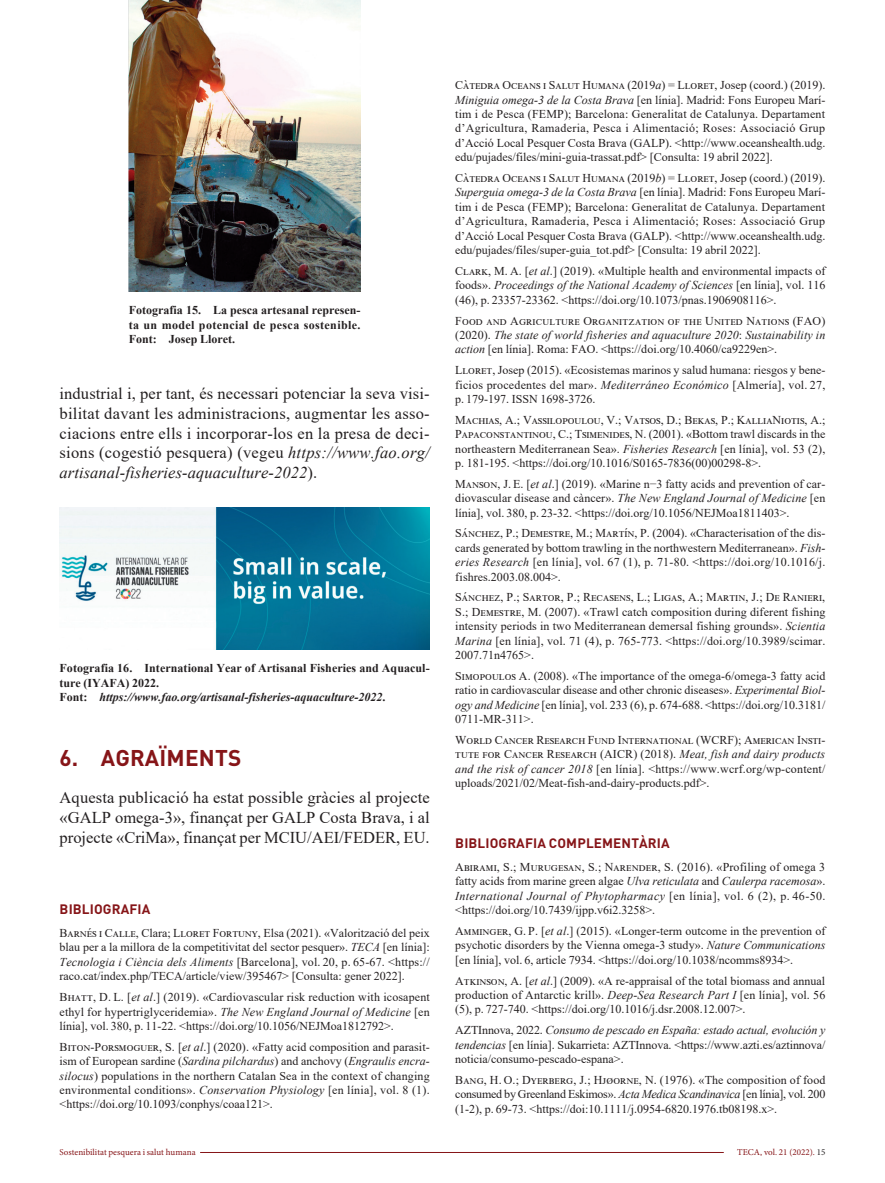
<style>
.page{position:relative;width:885px;height:1183px;background:#fff}
.page>*{position:absolute;margin:0;border:0;box-sizing:border-box;transform-origin:0 0}
.L1{font:700 22.5px "DIN Pro";letter-spacing:.01em;color:#861518}
.Z{font:16.5px/19.8px "Times New Roman";letter-spacing:.01em;color:#231f20;text-align:justify}
.L-biblio{font:700 13.5px "DIN Pro";letter-spacing:.01em;color:#861518}
.Z-biblio{font:12px/14.4px "Times New Roman";color:#231f20;text-align:justify}
.Peus{font:700 12px/14.4px "Times New Roman";letter-spacing:.005em;color:#231f20}
.Peus-2{font:italic 700 12px "Times New Roman";color:#231f20}
.t1{font:9px "Minion Pro";color:#861518}
.s1{font-style:italic}
.s2{font-style:normal}
.s3{color:#231f20}
</style>
<div class="page">
<img style="left:60px;top:507px;width:369px;height:142px">
<img style="left:129px;top:0;width:231px;height:291px">
<hr style="left:200px;top:1151px;width:523px;height:1px;background:#861518">
<p class="Peus" style="left:129px;top:302px;width:233px;text-align:justify">Fotografia 15. La pesca artesanal represen&shy;ta un model potencial de pesca sostenible.<br>Font: Josep Lloret.</p>
<p class="Z" style="left:60px;top:383px;width:372px">industrial i, per tant, és necessari potenciar la seva visi&shy;bilitat davant les administracions, augmentar les asso&shy;ciacions entre ells i incorporar-los en la presa de deci&shy;sions (cogestió pesquera) (vegeu <span class="s1">https://www.fao.org/ artisanal-fisheries-aquaculture-2022</span>).</p>
<p class="Peus" style="left:60px;top:660px;width:371px">Fotografia 16. International Year of Artisanal Fisheries and Aquacul&shy;ture (IYAFA) 2022.</p>
<p class="Peus-2" style="left:60px;top:688px;width:327px"><span class="s2">Font:</span> https://www.fao.org/artisanal-fisheries-aquaculture-2022<span class="s2">.</span></p>
<p class="L1" style="left:60px;top:742px;width:183px">6. AGRAÏMENTS</p>
<p class="Z" style="left:60px;top:786px;width:372px">Aquesta publicació ha estat possible gràcies al projecte «GALP omega-3», finançat per GALP Costa Brava, i al projecte «CriMa», finançat per MCIU/AEI/FEDER, EU.</p>
<p class="L-biblio" style="left:60px;top:899px;width:92px">BIBLIOGRAFIA</p>
<p class="Z-biblio" style="left:60px;top:925px;width:371px">Barnés i Calle, Clara; Lloret Fortuny, Elsa (2021). «Valorització del peix blau per a la millora de la competitivitat del sector pesquer». <span class="s1">TECA</span> [en línia]:<br><span class="s1">Tecnologia i Ciència dels Aliments</span> [Barcelona], vol. 20, p. 65-67. &lt;https:// raco.cat/index.php/TECA/article/view/395467&gt; [Consulta: gener 2022].</p>
<p class="Z-biblio" style="left:60px;top:989px;width:372px">Bhatt, D. L. [<span class="s1">et al</span>.] (2019). «Cardiovascular risk reduction with icosapent ethyl for hypertriglyceridemia». <span class="s1">The New England Journal of Medicine</span> [en línia], vol. 380, p. 11-22. &lt;https://doi.org/10.1056/NEJMoa1812792&gt;.</p>
<p class="Z-biblio" style="left:60px;top:1038px;width:371px">Biton-Porsmoguer, S. [<span class="s1">et al</span>.] (2020). «Fatty acid composition and parasit&shy;ism of European sardine (<span class="s1">Sardina pilchardus</span>) and anchovy (<span class="s1">Engraulis encra&shy;silocus</span>) populations in the northern Catalan Sea in the context of changing environmental conditions». <span class="s1">Conservation Physiology</span> [en línia], vol. 8 (1). &lt;https://doi.org/10.1093/conphys/coaa121&gt;.</p>
<p class="Z-biblio" style="left:455px;top:78px;width:371px">Càtedra Oceans i Salut Humana (2019<span class="s1">a</span>) = Lloret, Josep (coord.) (2019).<br><span class="s1">Miniguia omega-3 de la Costa Brava</span> [en línia]. Madrid: Fons Europeu Marí&shy;tim i de Pesca (FEMP); Barcelona: Generalitat de Catalunya. Departament d’Agricultura, Ramaderia, Pesca i Alimentació; Roses: Associació Grup d’Acció Local Pesquer Costa Brava (GALP). &lt;http://www.oceanshealth.udg. edu/pujades/files/mini-guia-trassat.pdf&gt; [Consulta: 19 abril 2022].</p>
<p class="Z-biblio" style="left:455px;top:170px;width:371px">Càtedra Oceans i Salut Humana (2019<span class="s1">b</span>) = Lloret, Josep (coord.) (2019).<br><span class="s1">Superguia omega-3 de la Costa Brava</span> [en línia]. Madrid: Fons Europeu Marí&shy;tim i de Pesca (FEMP); Barcelona: Generalitat de Catalunya. Departament d’Agricultura, Ramaderia, Pesca i Alimentació; Roses: Associació Grup d’Acció Local Pesquer Costa Brava (GALP). &lt;http://www.oceanshealth.udg. edu/pujades/files/super-guia_tot.pdf&gt; [Consulta: 19 abril 2022].</p>
<p class="Z-biblio" style="left:455px;top:263px;width:372px">Clark, M. A. [<span class="s1">et al</span>.] (2019). «Multiple health and environmental impacts of foods». <span class="s1">Proceedings of the National Academy of Sciences</span> [en línia], vol. 116 (46), p. 23357-23362. &lt;https://doi.org/10.1073/pnas.1906908116&gt;.</p>
<p class="Z-biblio" style="left:455px;top:313px;width:371px">Food and Agriculture Organitzation of the United Nations (FAO) (2020). <span class="s1">The state of world fisheries and aquaculture 2020</span>: <span class="s1">Sustainability in action</span> [en línia]. Roma: FAO. &lt;https://doi.org/10.4060/ca9229en&gt;.</p>
<p class="Z-biblio" style="left:455px;top:362px;width:371px">Lloret, Josep (2015). «Ecosistemas marinos y salud humana: riesgos y bene&shy;ficios procedentes del mar». <span class="s1">Mediterráneo Económico</span> [Almería], vol. 27, p. 179-197. ISSN 1698-3726.</p>
<p class="Z-biblio" style="left:455px;top:412px;width:371px">Machias, A.; Vassilopoulou, V.; Vatsos, D.; Bekas, P.; KalliaNiotis, A.; Papaconstantinou, C.; Tsimenides, N. (2001). «Bottom trawl discards in the northeastern Mediterranean Sea». <span class="s1">Fisheries Research</span> [en línia], vol. 53 (2), p. 181-195. &lt;https://doi.org/10.1016/S0165-7836(00)00298-8&gt;.</p>
<p class="Z-biblio" style="left:455px;top:476px;width:371px">Manson, J. E. [<span class="s1">et al</span>.] (2019). «Marine n−3 fatty acids and prevention of car&shy;diovascular disease and càncer». <span class="s1">The New England Journal of Medicine</span> [en línia], vol. 380, p. 23-32. &lt;https://doi.org/10.1056/NEJMoa1811403&gt;.</p>
<p class="Z-biblio" style="left:455px;top:525px;width:371px">Sánchez, P.; Demestre, M.; Martín, P. (2004). «Characterisation of the dis&shy;cards generated by bottom trawling in the northwestern Mediterranean». <span class="s1">Fish&shy;eries Research</span> [en línia], vol. 67 (1), p. 71-80. &lt;https://doi.org/10.1016/j. fishres.2003.08.004&gt;.</p>
<p class="Z-biblio" style="left:455px;top:589px;width:372px">Sánchez, P.; Sartor, P.; Recasens, L.; Ligas, A.; Martin, J.; De Ranieri, S.; Demestre, M. (2007). «Trawl catch composition during diferent fishing intensity periods in two Mediterranean demersal fishing grounds». <span class="s1">Scientia Marina</span> [en línia], vol. 71 (4), p. 765-773. &lt;https://doi.org/10.3989/scimar.<br>2007.71n4765&gt;.</p>
<p class="Z-biblio" style="left:455px;top:668px;width:372px">Simopoulos A. (2008). «The importance of the omega-6/omega-3 fatty acid ratio in cardiovascular disease and other chronic diseases». <span class="s1">Experimental Biol&shy;ogy and Medicine</span> [en línia], vol. 233 (6), p. 674-688. &lt;https://doi.org/10.3181/ 0711-MR-311&gt;.</p>
<p class="Z-biblio" style="left:455px;top:732px;width:372px">World Cancer Research Fund International (WCRF); American Insti&shy;tute for Cancer Research (AICR) (2018). <span class="s1">Meat, fish and dairy products and the risk of cancer 2018</span> [en línia]. &lt;https://www.wcrf.org/wp-content/ uploads/2021/02/Meat-fish-and-dairy-products.pdf&gt;.</p>
<p class="L-biblio" style="left:455px;top:833px;width:216px">BIBLIOGRAFIA COMPLEMENTÀRIA</p>
<p class="Z-biblio" style="left:455px;top:859px;width:371px">Abirami, S.; Murugesan, S.; Narender, S. (2016). «Profiling of omega 3 fatty acids from marine green algae <span class="s1">Ulva reticulata</span> and <span class="s1">Caulerpa racemosa</span>».<br><span class="s1">International Journal of Phytopharmacy</span> [en línia], vol. 6 (2), p. 46-50. &lt;https://doi.org/10.7439/ijpp.v6i2.3258&gt;.</p>
<p class="Z-biblio" style="left:455px;top:923px;width:371px">Amminger, G. P. [<span class="s1">et al</span>.] (2015). «Longer-term outcome in the prevention of psychotic disorders by the Vienna omega-3 study». <span class="s1">Nature Communications </span>[en línia], vol. 6, article 7934. &lt;https://doi.org/10.1038/ncomms8934&gt;.</p>
<p class="Z-biblio" style="left:455px;top:972px;width:371px">Atkinson, A. [<span class="s1">et al</span>.] (2009). «A re-appraisal of the total biomass and annual production of Antarctic krill». <span class="s1">Deep-Sea Research Part I</span> [en línia], vol. 56 (5), p. 727-740. &lt;https://doi.org/10.1016/j.dsr.2008.12.007&gt;.</p>
<p class="Z-biblio" style="left:455px;top:1022px;width:371px">AZTInnova, 2022. <span class="s1">Consumo de pescado en España: estado actual, evolución y tendencias</span> [en línia]. Sukarrieta: AZTInnova. &lt;https://www.azti.es/aztinnova/ noticia/consumo-pescado-espana&gt;.</p>
<p class="Z-biblio" style="left:455px;top:1071px;width:371px">Bang, H. O.; Dyerberg, J.; Hjøorne, N. (1976). «The composition of food consumed by Greenland Eskimos». <span class="s1">Acta Medica Scandinavica</span> [en línia], vol. 200 (1-2), p. 69-73. &lt;https://doi:10.1111/j.0954-6820.1976.tb08198.x&gt;.</p>
<p class="t1" style="left:60px;top:1145px;width:137px">Sostenibilitat pesquera i salut humana</p>
<p class="t1" style="left:737px;top:1145px;width:90px">TECA, vol. 21 (2022). <span class="s3">15</span></p>
</div>
